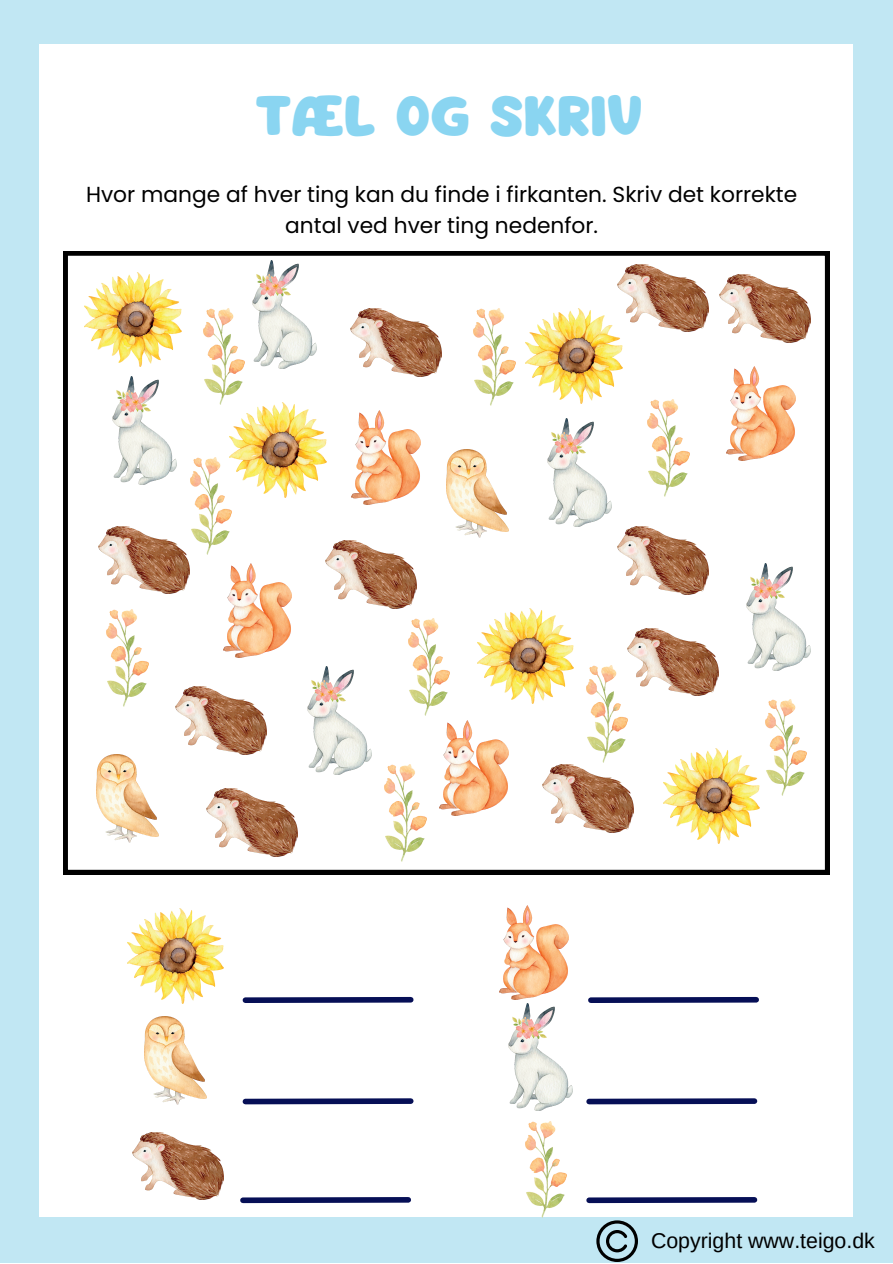
<style>
.page{position:relative;width:893px;height:1264px;background:#fff}
.page>*{position:absolute;margin:0;border:0;box-sizing:border-box;transform-origin:0 0}
.t1{font:49.2px "Mango";color:#8ad5f1}
.t2{font:21.75px/30.3px "Poppins";color:#000;text-align:center}
.t3{font:21.3px "Arimo";color:#000}
</style>
<div class="page">
<div style="left:0;top:0;width:892px;height:1262px;background:#c1e7f3"></div>
<div style="left:40px;top:44px;width:812px;height:1173px;background:#fff"></div>
<svg style="left:245px;top:996px;width:166px;height:7px"></svg>
<div style="left:245px;top:1098px;width:166px;height:6px;background:#060f56"></div>
<svg style="left:243px;top:1197px;width:165px;height:6px"></svg>
<div style="left:591px;top:996px;width:165px;height:7px;background:#060f56"></div>
<div style="left:589px;top:1098px;width:165px;height:6px;background:#060f56"></div>
<svg style="left:589px;top:1197px;width:165px;height:6px"></svg>
<svg style="left:63px;top:251px;width:766px;height:623px"></svg>
<img style="left:127px;top:909px;width:97px;height:94px">
<img style="left:85px;top:272px;width:96px;height:94px">
<img style="left:229px;top:402px;width:97px;height:95px">
<img style="left:525px;top:308px;width:97px;height:95px">
<img style="left:477px;top:608px;width:96px;height:95px">
<img style="left:663px;top:748px;width:96px;height:95px">
<img style="left:144px;top:1016px;width:62px;height:88px">
<img style="left:96px;top:755px;width:62px;height:87px">
<img style="left:446px;top:449px;width:62px;height:88px">
<img style="left:133px;top:1132px;width:91px;height:67px">
<img style="left:350px;top:308px;width:91px;height:68px">
<img style="left:175px;top:687px;width:91px;height:67px">
<img style="left:617px;top:526px;width:91px;height:68px">
<img style="left:627px;top:628px;width:92px;height:68px">
<img style="left:719px;top:274px;width:91px;height:68px">
<img style="left:98px;top:526px;width:92px;height:68px">
<img style="left:542px;top:764px;width:91px;height:68px">
<img style="left:326px;top:540px;width:91px;height:68px">
<img style="left:206px;top:788px;width:91px;height:68px">
<img style="left:617px;top:264px;width:91px;height:67px">
<img style="left:499px;top:905px;width:69px;height:94px">
<img style="left:351px;top:410px;width:69px;height:95px">
<img style="left:439px;top:721px;width:69px;height:94px">
<img style="left:726px;top:366px;width:69px;height:94px">
<img style="left:223px;top:563px;width:69px;height:94px">
<img style="left:508px;top:1003px;width:64px;height:107px">
<img style="left:547px;top:418px;width:64px;height:108px">
<img style="left:746px;top:563px;width:64px;height:108px">
<img style="left:252px;top:261px;width:64px;height:108px">
<img style="left:307px;top:667px;width:64px;height:107px">
<img style="left:112px;top:376px;width:64px;height:108px">
<img style="left:525px;top:1121px;width:41px;height:96px">
<img style="left:384px;top:764px;width:42px;height:97px">
<img style="left:473px;top:308px;width:42px;height:97px">
<img style="left:647px;top:400px;width:42px;height:96px">
<img style="left:765px;top:699px;width:41px;height:96px">
<img style="left:586px;top:665px;width:41px;height:97px">
<img style="left:106px;top:609px;width:42px;height:97px">
<img style="left:190px;top:458px;width:42px;height:96px">
<img style="left:203px;top:308px;width:42px;height:97px">
<img style="left:408px;top:618px;width:42px;height:97px">
<svg style="left:596px;top:1220px;width:42px;height:41px"></svg>
<h1 class="t1" style="left:256px;top:94px;width:388px">TÆL OG SKRIV</h1>
<p class="t2" style="left:86px;top:179px;width:712px">Hvor mange af hver ting kan du finde i firkanten. Skriv det korrekte antal ved hver ting nedenfor.</p>
<p class="t3" style="left:651px;top:1228px;width:225px">Copyright www.teigo.dk</p>
</div>
